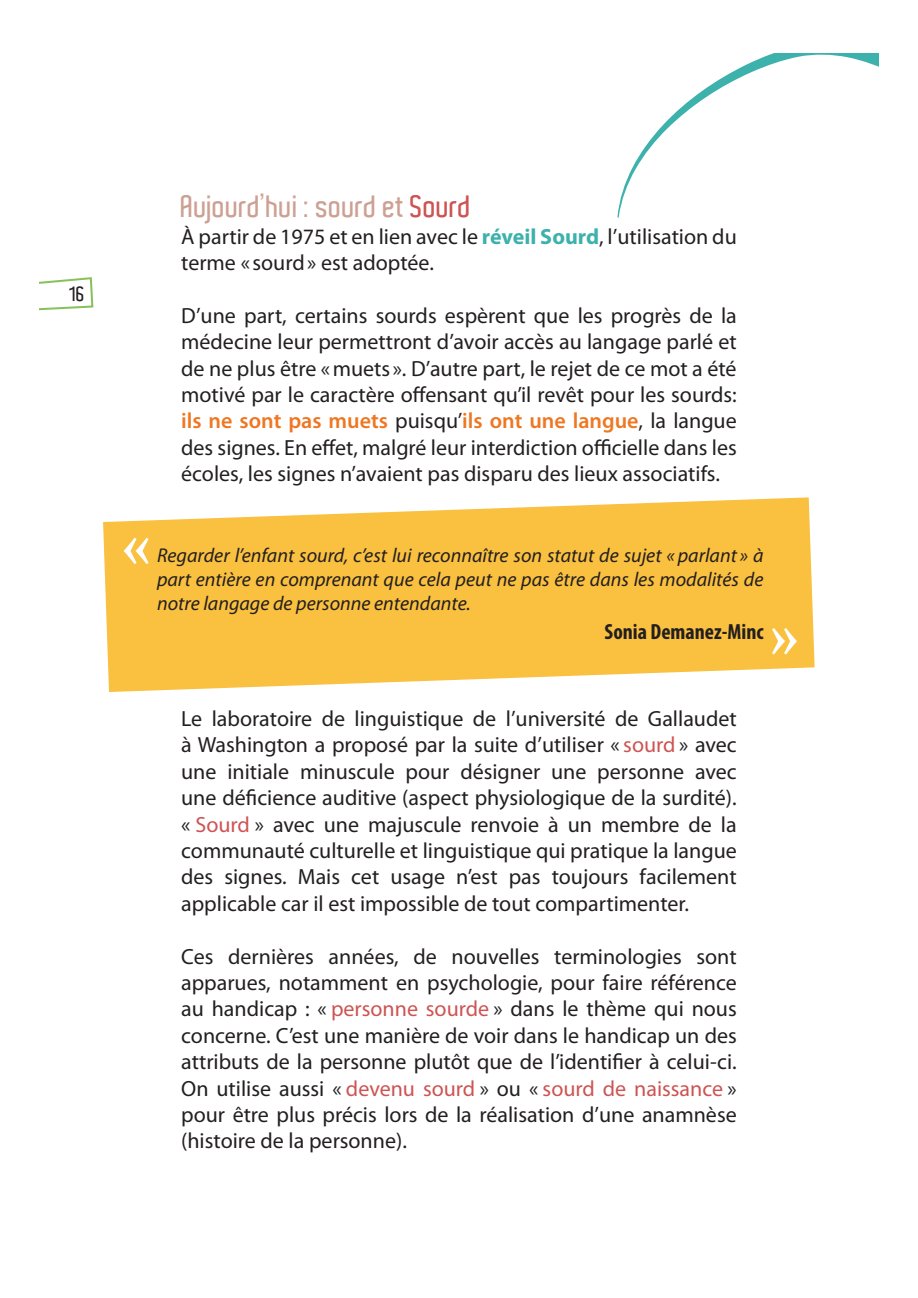
<style>
.page{position:relative;width:918px;height:1298px;background:#fff}
.page>*{position:absolute;margin:0;border:0;box-sizing:border-box;transform-origin:0 0}
.t1{font:600 70px "Minion Pro";color:#fff}
.t2{font:600 30px "Aldo";color:#cca193}
.t3{font:22px/26.4px "Myriad Pro";color:#231f20;text-align:justify}
.t4{font:700 condensed 22px "Myriad Pro";color:#231f20}
.t5{font:italic 20px/24px "Myriad Pro";color:#231f20;text-align:justify}
.t6{font:600 20px "Aldo";color:#231f20}
.s1{color:#ce5353}
.s2{font-weight:700;color:#3db1ab}
.s3{font-weight:600;color:#e72}
</style>
<div class="page">
<svg style="left:39px;top:277px;width:55px;height:34px"></svg>
<svg style="left:617px;top:54px;width:262px;height:164px"></svg>
<svg style="left:103px;top:497px;width:712px;height:195px;background:#fac858"></svg>
<p class="t6" style="left:70px;top:283px;width:17px">16</p>
<h2 class="t2" style="left:181px;top:191px;width:292px">Aujourd’hui : sourd et <span class="s1">Sourd</span></h2>
<p class="t3" style="left:181px;top:225px;width:557px">À partir de 1975 et en lien avec le <span class="s2">réveil Sourd</span>, l’utilisation du terme « sourd» est adoptée.</p>
<p class="t3" style="left:181px;top:304px;width:557px">D’une part, certains sourds espèrent que les progrès de la médecine leur permettront d’avoir accès au langage parlé et de ne plus être «muets ». D’autre part, le rejet de ce mot a été motivé par le caractère offensant qu’il revêt pour les sourds: <span class="s3">ils ne sont pas muets</span> puisqu’<span class="s3">ils ont une langue</span>, la langue des signes. En effet, malgré leur interdiction officielle dans les écoles, les signes n’avaient pas disparu des lieux associatifs.</p>
<h1 class="t1" style="left:120px;top:501px;width:33px">«</h1>
<p class="t5" style="left:157px;top:545px;width:608px">Regarder l’enfant sourd, c’est lui reconnaître son statut de sujet « parlant » à part entière en comprenant que cela peut ne pas être dans les modalités de notre langage de personne entendante.</p>
<p class="t4" style="left:604px;top:618px;width:161px">Sonia Demanez-Minc</p>
<h1 class="t1" style="left:800px;top:691px;width:33px;rotate:-180deg">«</h1>
<p class="t3" style="left:181px;top:707px;width:557px">Le laboratoire de linguistique de l’université de Gallaudet à Washington a proposé par la suite d’utiliser « <span class="s1">sourd</span> » avec une initiale minuscule pour désigner une personne avec une déficience auditive (aspect physiologique de la surdité). « <span class="s1">Sourd</span> » avec une majuscule renvoie à un membre de la communauté culturelle et linguistique qui pratique la langue des signes. Mais cet usage n’est pas toujours facilement applicable car il est impossible de tout compartimenter.</p>
<p class="t3" style="left:181px;top:945px;width:557px">Ces dernières années, de nouvelles terminologies sont apparues, notamment en psychologie, pour faire référence au handicap : « <span class="s1">personne sourde</span> » dans le thème qui nous concerne. C’est une manière de voir dans le handicap un des attributs de la personne plutôt que de l’identifier à celui-ci.<br>On utilise aussi « <span class="s1">devenu sourd</span> » ou « <span class="s1">sourd de naissance</span> » pour être plus précis lors de la réalisation d’une anamnèse (histoire de la personne).</p>
</div>
